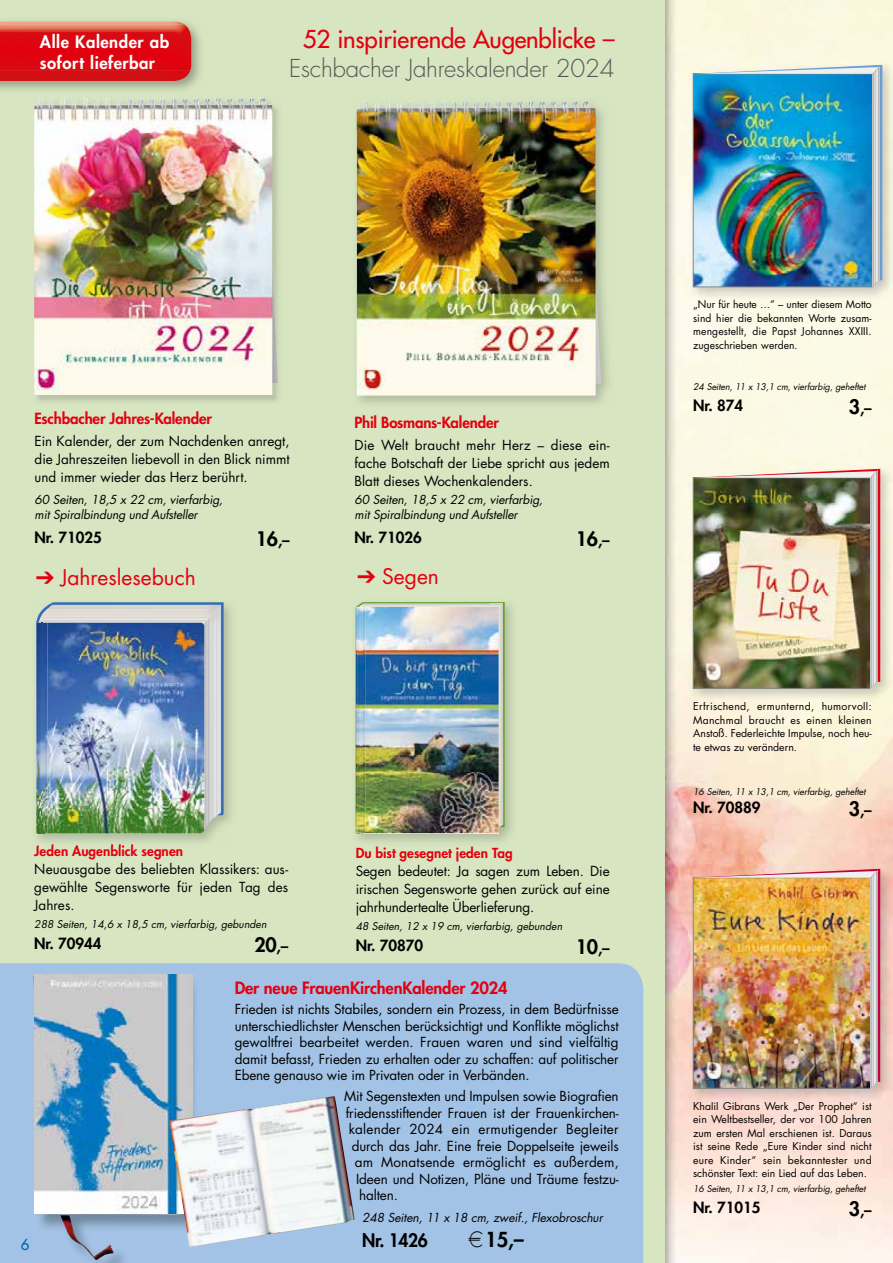
<style>
.page{position:relative;width:893px;height:1263px;background:#fff}
.page>*{position:absolute;margin:0;border:0;box-sizing:border-box;transform-origin:0 0}
.t1{font:300 24px "Futura";letter-spacing:-.01em;color:#565656}
.t2{font:24px "Futura";letter-spacing:-.01em;color:#e3000f}
.t3{font:21px "Futura";color:#e3000f}
.t4{font:800 20.1px "Futura";color:#000}
.t5{font:800 19.5px "Futura";letter-spacing:-.01em;color:#000}
.t6{font:800 18.15px "Futura";letter-spacing:-.02em;color:#000;scale:.96 1}
.t7{font:800 16.65px/20.9px "Futura";letter-spacing:.03em;color:#fff}
.t8{font:800 16.5px "Futura";letter-spacing:-.01em;color:#e3000f}
.t9{font:800 15px "Futura";color:#000}
.t10{font:800 15px "Futura";letter-spacing:-.01em;color:#e3000f}
.t11{font:15px "Futura";color:#0065ad}
.t12{font:13.5px/18px "Futura";letter-spacing:-.01em;color:#000;text-align:justify}
.t13{font:800 13.5px "Futura";letter-spacing:.005em;color:#e3000f}
.t14{font:13.5px "Futura";letter-spacing:.015em;color:#000}
.t15{font:13.5px "Futura";letter-spacing:.01em;color:#000}
.t16{font:italic 12.15px/15px "Futura";letter-spacing:-.01em;color:#000}
.t17{font:10.5px/13.5px "Futura";color:#000;text-align:justify}
.t18{font:italic 10.5px "Futura";color:#000}
.t19{font:italic 9px "Futura";letter-spacing:-.01em;color:#000}
.s1{font-size:15px}
.s2{font-size:19.5px}
</style>
<div class="page">
<img style="left:678px;top:105px;width:42px;height:1158px">
<div style="left:694px;top:701px;width:178px;height:11px;background:#fbf6dd"></div>
<div style="left:694px;top:1101px;width:178px;height:12px;background:#fbdcd1"></div>
<div style="left:694px;top:300px;width:178px;height:10px;background:#fbfae7"></div>
<img style="left:665px;top:0;width:13px;height:1263px">
<div style="left:0;top:0;width:665px;height:1263px;background:#d7e5c1"></div>
<div style="left:0;top:963px;width:643px;height:300px;background:#a3c3e6"></div>
<img style="left:0;top:22px;width:200px;height:68px">
<img style="left:0;top:21px;width:185px;height:4px">
<img style="left:0;top:25px;width:191px;height:56px">
<img style="left:34px;top:975px;width:165px;height:288px">
<img style="left:33px;top:974px;width:149px;height:286px">
<img style="left:34px;top:974px;width:158px;height:240px">
<img style="left:169px;top:1096px;width:186px;height:151px">
<img style="left:356px;top:100px;width:252px;height:304px">
<img style="left:573px;top:109px;width:28px;height:276px">
<img style="left:379px;top:100px;width:207px;height:8px">
<img style="left:34px;top:97px;width:245px;height:304px">
<img style="left:250px;top:107px;width:28px;height:278px">
<img style="left:54px;top:97px;width:208px;height:8px">
<img style="left:689px;top:61px;width:204px;height:239px">
<img style="left:693px;top:65px;width:189px;height:222px">
<img style="left:689px;top:465px;width:204px;height:236px">
<img style="left:693px;top:469px;width:187px;height:220px">
<img style="left:36px;top:604px;width:195px;height:238px">
<img style="left:36px;top:844px;width:98px;height:2px">
<img style="left:36px;top:602px;width:188px;height:231px">
<img style="left:38px;top:623px;width:6px;height:210px">
<img style="left:42px;top:623px;width:1px;height:210px">
<img style="left:356px;top:602px;width:149px;height:232px">
<img style="left:689px;top:865px;width:204px;height:236px">
<img style="left:693px;top:869px;width:187px;height:220px">
<p class="t7" style="left:40px;top:31px;width:131px">Alle Kalender ab sofort lieferbar</p>
<h1 class="t2" style="left:303px;top:23px;width:313px">52 inspirierende Augenblicke –</h1>
<h1 class="t1" style="left:289px;top:52px;width:327px">Eschbacher Jahreskalender 2024</h1>
<p class="t10" style="left:35px;top:408px;width:179px">Eschbacher Jahres-Kalender</p>
<p class="t12" style="left:35px;top:432px;width:257px">Ein Kalender, der zum Nachdenken anregt, die Jahreszeiten liebevoll in den Blick nimmt und immer wieder das Herz berührt.</p>
<p class="t16" style="left:35px;top:492px;width:190px">60 Seiten, 18,5 x 22 cm, vierfarbig, mit Spiralbindung und Aufsteller</p>
<p class="t9" style="left:35px;top:527px;width:69px">Nr. 71025</p>
<h3 class="t5" style="left:256px;top:525px;width:35px">16<span class="s1">,–</span></h3>
<h2 class="t3" style="left:36px;top:562px;width:162px">➔ Jahreslesebuch</h2>
<p class="t10" style="left:355px;top:412px;width:146px">Phil Bosmans-Kalender</p>
<p class="t12" style="left:355px;top:436px;width:257px">Die Welt braucht mehr Herz – diese ein&shy;fache Botschaft der Liebe spricht aus jedem Blatt dieses Wochenkalenders.</p>
<p class="t16" style="left:355px;top:492px;width:190px">60 Seiten, 18,5 x 22 cm, vierfarbig, mit Spiralbindung und Aufsteller</p>
<p class="t9" style="left:355px;top:527px;width:69px">Nr. 71026</p>
<h3 class="t5" style="left:576px;top:525px;width:35px">16<span class="s1">,–</span></h3>
<h2 class="t3" style="left:357px;top:562px;width:83px">➔ Segen</h2>
<p class="t13" style="left:34px;top:842px;width:150px">Jeden Augenblick segnen</p>
<p class="t12" style="left:34px;top:860px;width:255px">Neuausgabe des beliebten Klassikers: aus&shy;gewählte Segensworte für jeden Tag des Jahres.</p>
<p class="t18" style="left:34px;top:916px;width:234px">288 Seiten, 14,6 x 18,5 cm, vierfarbig, gebunden</p>
<p class="t9" style="left:34px;top:933px;width:69px">Nr. 70944</p>
<h3 class="t5" style="left:254px;top:931px;width:35px">20<span class="s1">,–</span></h3>
<p class="t13" style="left:356px;top:844px;width:159px">Du bist gesegnet jeden Tag</p>
<p class="t12" style="left:356px;top:862px;width:255px">Segen bedeutet: Ja sagen zum Leben. Die irischen Segensworte gehen zurück auf eine jahrhundertealte Überlieferung.</p>
<p class="t18" style="left:356px;top:919px;width:208px">48 Seiten, 12 x 19 cm, vierfarbig, gebunden</p>
<p class="t9" style="left:356px;top:935px;width:69px">Nr. 70870</p>
<h3 class="t5" style="left:576px;top:934px;width:35px">10<span class="s1">,–</span></h3>
<p class="t11" style="left:21px;top:1235px;width:10px">6</p>
<p class="t8" style="left:235px;top:976px;width:274px">Der neue FrauenKirchenKalender 2024</p>
<p class="t12" style="left:235px;top:1001px;width:386px;line-height:16.5px">Frieden ist nichts Stabiles, sondern ein Prozess, in dem Bedürfnisse unterschiedlichster Menschen berücksichtigt und Konflikte möglichst gewaltfrei bearbeitet werden. Frauen waren und sind vielfältig damit befasst, Frieden zu erhalten oder zu schaffen: auf politischer Ebene genauso wie im Privaten oder in Verbänden.</p>
<p class="t12" style="left:344px;top:1087px;width:276px">Mit Segenstexten und Impulsen sowie Biografien</p>
<p class="t12" style="left:346px;top:1103px;width:275px">friedensstiftender Frauen ist der Frauenkirchen-</p>
<p class="t14" style="left:349px;top:1120px;width:271px">kalender 2024 ein ermutigender Begleiter</p>
<p class="t12" style="left:352px;top:1136px;width:269px">durch das Jahr. Eine freie Doppelseite jeweils</p>
<p class="t15" style="left:355px;top:1153px;width:266px">am Monatsende ermöglicht es außerdem,</p>
<p class="t12" style="left:356px;top:1169px;width:264px">Ideen und Notizen, Pläne und Träume festzu-</p>
<p class="t12" style="left:359px;top:1186px;width:40px">halten.</p>
<p class="t16" style="left:362px;top:1210px;width:242px">248 Seiten, 11 x 18 cm, zweif., Flexobroschur</p>
<h3 class="t6" style="left:362px;top:1228px;width:70px">Nr. 1426</h3>
<h3 class="t4" style="left:468px;top:1226px;width:57px">○15,–</h3>
<p class="t17" style="left:693px;top:297px;width:180px">„Nur für heute …“ – unter diesem Motto sind hier die bekannten Worte zusam&shy;mengestellt, die Papst Johannes XXIII. zugeschrieben werden.</p>
<p class="t19" style="left:693px;top:381px;width:174px">24 Seiten, 11 x 13,1 cm, vierfarbig, geheftet</p>
<p class="t9" style="left:693px;top:396px;width:52px">Nr. 874</p>
<p class="t9" style="left:849px;top:399px;width:24px"><span class="s2">3</span>,–</p>
<p class="t17" style="left:693px;top:699px;width:180px">Erfrischend, ermunternd, humorvoll:<br>Manchmal braucht es einen kleinen Anstoß. Federleichte Impulse, noch heu&shy;te etwas zu verändern.</p>
<p class="t19" style="left:693px;top:786px;width:174px">16 Seiten, 11 x 13,1 cm, vierfarbig, geheftet</p>
<p class="t9" style="left:693px;top:798px;width:69px">Nr. 70889</p>
<p class="t9" style="left:849px;top:801px;width:24px"><span class="s2">3</span>,–</p>
<p class="t17" style="left:693px;top:1099px;width:180px">Khalil Gibrans Werk „Der Prophet“ ist ein Weltbestseller, der vor 100 Jahren zum ersten Mal erschienen ist. Daraus ist seine Rede „Eure Kinder sind nicht eure Kinder“ sein bekanntester und schönster Text: ein Lied auf das Leben.</p>
<p class="t19" style="left:693px;top:1182px;width:174px">16 Seiten, 11 x 13,1 cm, vierfarbig, geheftet</p>
<p class="t9" style="left:693px;top:1197px;width:69px">Nr. 71015</p>
<p class="t9" style="left:849px;top:1200px;width:24px"><span class="s2">3</span>,–</p>
</div>
